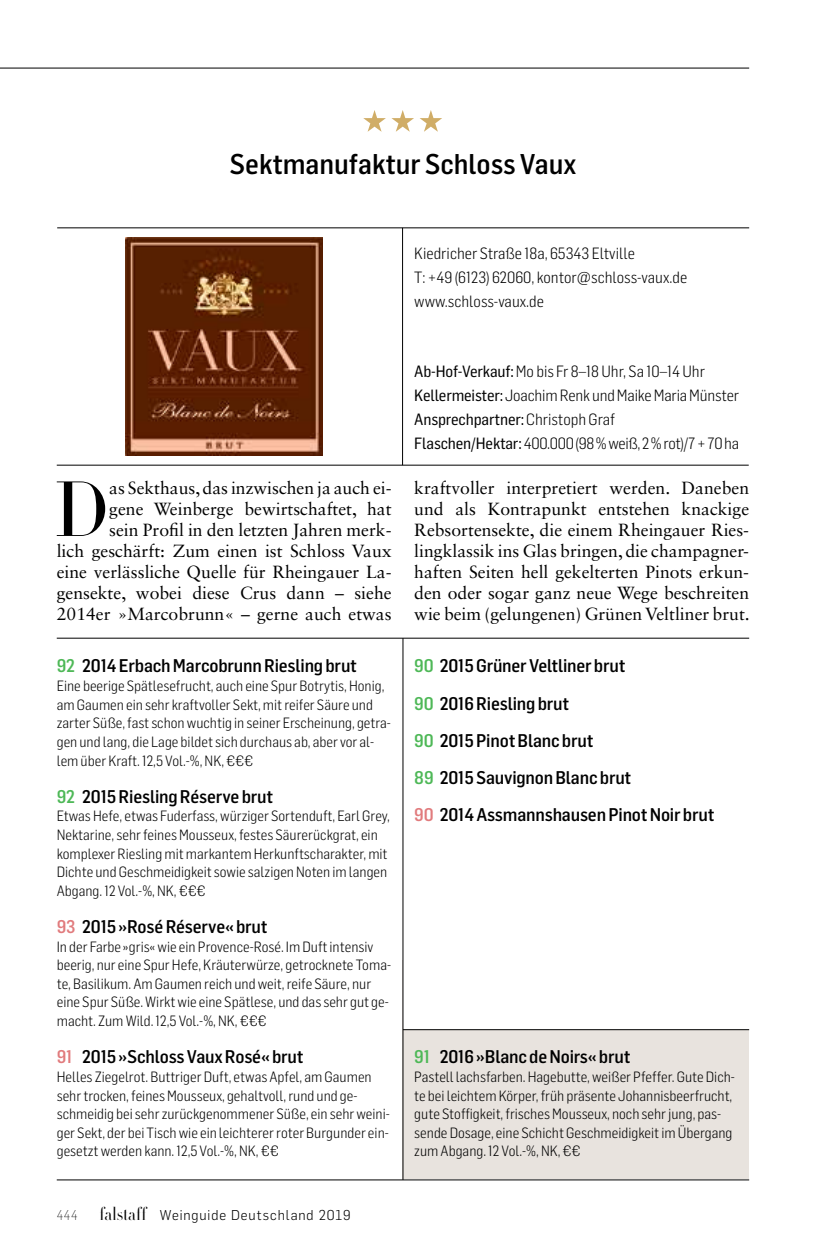
<style>
.page{position:relative;width:840px;height:1248px;background:#fff}
.page>*{position:absolute;margin:0;border:0;box-sizing:border-box;transform-origin:0 0}
.t1{font:300 76.8px "HTF Didot L24";color:#000}
.t2{font:500 28px "Flama Semicondensed";color:#000}
.t3{font:500 18px/37.2px "Flama Semicondensed";letter-spacing:-.01em;color:#000}
.t4{font:17.6px/21px "Sabon LT Std";color:#000;text-align:right}
.t5{font:300 16px/24px "Flama Semicondensed";color:#000}
.t6{font:300 16px "Flama Semicondensed";letter-spacing:-.02em;color:#000}
.t7{font:16px "Flama Semicondensed Basic";letter-spacing:-.01em;color:#000}
.t8{font:300 14.6px/18.6px "Flama Semicondensed";color:#000}
.t9{font:300 14px "Flama";letter-spacing:.07em;color:#000}
.s1{font-family:"Flama Semicondensed Basic";font-weight:400}
.s2{font-family:"Flama Semicondensed";font-weight:300}
.s3{color:#4eb857}
.s4{color:#e17b7d}
.s5{font-family:"Flama Semicondensed";font-weight:200}
.s6{font-family:"HTF Didot L96";font-size:18px}
</style>
<div class="page">
<div style="left:402px;top:960px;width:346px;height:219px;background:#e8e3de"></div>
<img style="left:125px;top:237px;width:197px;height:218px">
<div style="left:403px;top:883px;width:345px;height:146px;background:#fff"></div>
<hr style="left:403px;top:1029px;width:345px;height:1px;background:#000">
<hr style="left:402px;top:228px;width:1px;height:237px;background:#000">
<hr style="left:57px;top:227px;width:691px;height:1px;background:#000">
<hr style="left:57px;top:464px;width:691px;height:1px;background:#000">
<hr style="left:57px;top:637px;width:691px;height:1px;background:#000">
<hr style="left:402px;top:638px;width:1px;height:541px;background:#000">
<hr style="left:57px;top:1179px;width:691px;height:1px;background:#000">
<hr style="left:0;top:68px;width:748px;height:1px;background:#000">
<h2 class="t2" style="left:229px;top:146px;width:348px">Sektmanufaktur Schloss Vaux</h2>
<p class="t5" style="left:414px;top:241px;width:274px">Kiedricher Straße 18a, 65343 Eltville<br>T: +49 (6123) 62060, kontor@schloss-vaux.de www.schloss-vaux.de</p>
<p class="t5" style="left:414px;top:358px;width:326px"><span class="s1">Ab-Hof-Verkauf:</span> Mo bis Fr 8–18 Uhr, Sa 10–14 Uhr<br><span class="s1">Kellermeister:</span> Joachim Renk und Maike Maria Münster</p>
<p class="t7" style="left:414px;top:409px;width:202px">Ansprechpartner: <span class="s2">Christoph Graf</span></p>
<p class="t6" style="left:414px;top:433px;width:326px"><span class="s1">Flaschen/Hektar:</span> 400.000 (98 % weiß, 2 % rot)/7 + 70 ha</p>
<p class="t4" style="left:57px;top:477px;width:336px">as Sekthaus, das inzwischen ja auch ei-<br>gene Weinberge bewirtschaftet, hat<br>sein Profil in den letzten Jahren merk-<br>lich geschärft: Zum einen ist Schloss Vaux eine verlässliche Quelle für Rheingauer La&shy;gensekte, wobei diese Crus dann – siehe 2014er »Marcobrunn« – gerne auch etwas</p>
<p class="t4" style="left:414px;top:477px;width:337px;text-align:justify">kraftvoller interpretiert werden. Daneben und als Kontrapunkt entstehen knackige Rebsortensekte, die einem Rheingauer Ries&shy;lingklassik ins Glas bringen, die champagner&shy;haften Seiten hell gekelterten Pinots erkun&shy;den oder sogar ganz neue Wege beschreiten wie beim (gelungenen) Grünen Veltliner brut.</p>
<h1 class="t1" style="left:54px;top:454px;width:57px">D</h1>
<p class="t3" style="left:57px;top:646px;width:301px"><span class="s3">92</span> 2014 Erbach Marcobrunn Riesling brut</p>
<p class="t8" style="left:57px;top:676px;width:335px">Eine beerige Spätlesefrucht, auch eine Spur Botrytis, Honig, am Gaumen ein sehr kraftvoller Sekt, mit reifer Säure und zarter Süße, fast schon wuchtig in seiner Erscheinung, getra&shy;gen und lang, die Lage bildet sich durchaus ab, aber vor al&shy;lem über Kraft. 12,5 Vol.-%, NK, €€€</p>
<p class="t3" style="left:57px;top:777px;width:218px"><span class="s3">92</span> 2015 Riesling Réserve brut</p>
<p class="t8" style="left:57px;top:806px;width:334px">Etwas Hefe, etwas Fuderfass, würziger Sortenduft, Earl Grey, Nektarine, sehr feines Mousseux, festes Säurerückgrat, ein komplexer Riesling mit markantem Herkunftscharakter, mit Dichte und Geschmeidigkeit sowie salzigen Noten im langen Abgang. 12 Vol.-%, NK, €€€</p>
<p class="t3" style="left:57px;top:907px;width:212px"><span class="s4">93</span> 2015 »Rosé Réserve« brut</p>
<p class="t8" style="left:57px;top:936px;width:335px">In der Farbe »gris« wie ein Provence-Rosé. Im Duft intensiv beerig, nur eine Spur Hefe, Kräuterwürze, getrocknete Toma&shy;te, Basilikum. Am Gaumen reich und weit, reife Säure, nur eine Spur Süße. Wirkt wie eine Spätlese, und das sehr gut ge&shy;macht. Zum Wild. 12,5 Vol.-%, NK, €€€</p>
<p class="t3" style="left:57px;top:1037px;width:248px"><span class="s4">91</span> 2015 »Schloss Vaux Rosé« brut</p>
<p class="t8" style="left:57px;top:1066px;width:334px">Helles Ziegelrot. Buttriger Duft, etwas Apfel, am Gaumen sehr trocken, feines Mousseux, gehaltvoll, rund und ge&shy;schmeidig bei sehr zurückgenommener Süße, ein sehr weini&shy;ger Sekt, der bei Tisch wie ein leichterer roter Burgunder ein&shy;gesetzt werden kann. 12,5 Vol.-%, NK, €€</p>
<p class="t9" style="left:57px;top:1204px;width:295px"><span class="s5">444</span> <span class="s6">falstaff</span> Weinguide Deutschland 2019</p>
<p class="t3" style="left:414px;top:646px;width:301px"><span class="s3">90</span> 2015 Grüner Veltliner brut<br><span class="s3">90</span> 2016 Riesling brut<br><span class="s3">90</span> 2015 Pinot Blanc brut<br><span class="s3">89</span> 2015 Sauvignon Blanc brut<br><span class="s4">90</span> 2014 Assmannshausen Pinot Noir brut</p>
<p class="t3" style="left:414px;top:1037px;width:217px"><span class="s3">91</span> 2016 »Blanc de Noirs« brut</p>
<p class="t8" style="left:414px;top:1066px;width:322px">Pastell lachsfarben. Hagebutte, weißer Pfeffer. Gute Dich&shy;te bei leichtem Körper, früh präsente Johannisbeerfrucht, gute Stoffigkeit, frisches Mousseux, noch sehr jung, pas&shy;sende Dosage, eine Schicht Geschmeidigkeit im Übergang zum Abgang. 12 Vol.-%, NK, €€</p>
</div>
